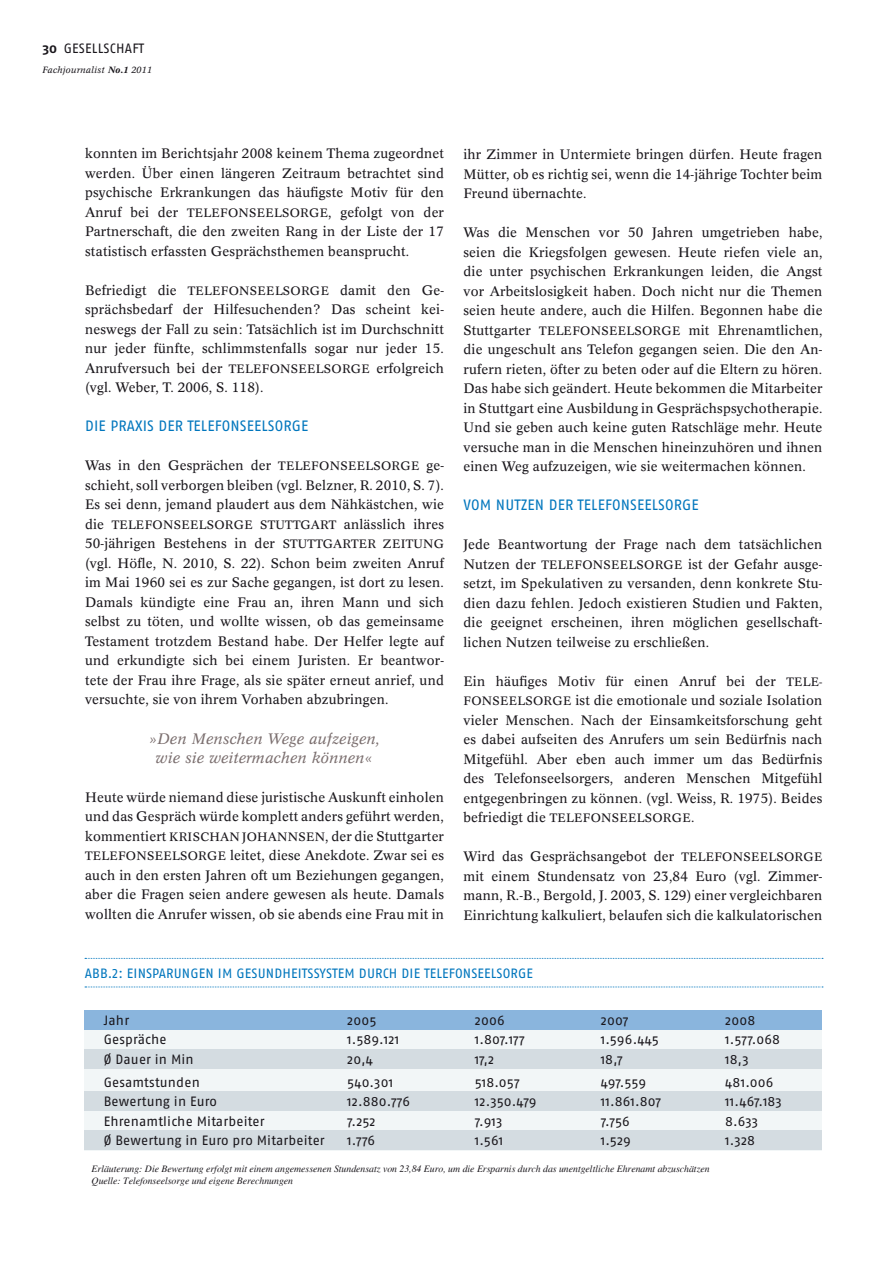
<style>
.page{position:relative;width:893px;height:1263px;background:#fff}
.page>*{position:absolute;margin:0;border:0;box-sizing:border-box;transform-origin:0 0}
.t1{font:15px "Fago OT";letter-spacing:.01em;color:#0076bd}
.t2{font:italic 15px/19.5px "Concorde BQ";letter-spacing:.015em;color:#7b6f6f;text-align:center}
.t3{font:13.5px/19.5px "Concorde BQ";letter-spacing:.015em;color:#1a171c;text-align:justify}
.t4{font:13.5px "Fago OT";letter-spacing:.01em;color:#1a171c}
.t5{font:13.5px "Fago OT";letter-spacing:.01em;color:#0076bd}
.t6{font:700 13.5px "Fago OT";color:#1a171c}
.t7{font:12px "Concorde BQ";letter-spacing:.015em;color:#1a171c}
.t8{font:12px "Concorde BQ";letter-spacing:.035em;color:#1a171c}
.t9{font:italic 9.75px/12px "Times";color:#1a171c}
.t10{font:italic 9px "Concorde BQ";letter-spacing:.025em;color:#1a171c}
.s1{font-weight:500}
.s2{font-size:12px}
.s3{font-size:13.5px}
</style>
<div class="page">
<div style="left:85px;top:1011px;width:737px;height:139px;background:#f2f6f7"></div>
<div style="left:85px;top:1010px;width:737px;height:19px;background:#8ab5dd"></div>
<div style="left:85px;top:1049px;width:737px;height:19px;background:#d4dce1"></div>
<svg style="left:85px;top:958px;width:738px;height:1px"></svg>
<svg style="left:85px;top:986px;width:738px;height:1px"></svg>
<div style="left:85px;top:1130px;width:737px;height:20px;background:#d4dce1"></div>
<div style="left:85px;top:1091px;width:737px;height:20px;background:#d4dce1"></div>
<p class="t4" style="left:64px;top:40px;width:54px">GESELLSCHAFT</p>
<p class="t6" style="left:43px;top:40px;width:16px">30</p>
<p class="t10" style="left:43px;top:64px;width:111px">Fachjournalist <span class="s1">No .1</span> 2011</p>
<p class="t3" style="left:85px;top:144px;width:360px">konnten im Berichtsjahr 2008 keinem Thema zugeordnet werden. Über einen längeren Zeitraum betrachtet sind psychische Erkrankungen das häufigste Motiv für den Anruf bei der <span class="s2">TELEFONSEELSORGE</span>, gefolgt von der Partnerschaft, die den zweiten Rang in der Liste der 17 statistisch erfassten Gesprächsthemen beansprucht.</p>
<p class="t3" style="left:85px;top:280px;width:360px">Befriedigt die <span class="s2">TELEFONSEELSORGE</span> damit den Ge&shy;sprächsbedarf der Hilfesuchenden? Das scheint kei&shy;neswegs der Fall zu sein: Tatsächlich ist im Durchschnitt nur jeder fünfte, schlimmstenfalls sogar nur jeder 15.<br>Anrufversuch bei der <span class="s2">TELEFONSEELSORGE</span> erfolgreich (vgl. Weber, T. 2006, S. 118).</p>
<p class="t1" style="left:85px;top:417px;width:225px">DIE PRAXIS DER TELEFONSEELSORGE</p>
<p class="t3" style="left:85px;top:456px;width:360px">Was in den Gesprächen der <span class="s2">TELEFONSEELSORGE</span> ge&shy;schieht, soll verborgen bleiben (vgl. Belzner, R. 2010, S. 7).<br>Es sei denn, jemand plaudert aus dem Nähkästchen, wie</p>
<p class="t7" style="left:85px;top:518px;width:360px"><span class="s3">die</span> TELEFONSEELSORGE STUTTGART <span class="s3">anlässlich ihres</span></p>
<p class="t3" style="left:85px;top:534px;width:360px">50-jährigen Bestehens in der <span class="s2">STUTTGARTER ZEITUNG </span>(vgl. Höfle, N. 2010, S. 22). Schon beim zweiten Anruf im Mai 1960 sei es zur Sache gegangen, ist dort zu lesen.<br>Damals kündigte eine Frau an, ihren Mann und sich selbst zu töten, und wollte wissen, ob das gemeinsame Testament trotzdem Bestand habe. Der Helfer legte auf und erkundigte sich bei einem Juristen. Er beantwor&shy;tete der Frau ihre Frage, als sie später erneut anrief, und versuchte, sie von ihrem Vorhaben abzubringen.</p>
<p class="t2" style="left:149px;top:729px;width:232px">»Den Menschen Wege aufzeigen, wie sie weitermachen können«</p>
<p class="t3" style="left:85px;top:787px;width:360px">Heute würde niemand diese juristische Auskunft einholen und das Gespräch würde komplett anders geführt werden, kommentiert <span class="s2">KRISCHAN JOHANNSEN</span>, der die Stuttgarter <span class="s2">TELEFONSEELSORGE</span> leitet, diese Anekdote. Zwar sei es auch in den ersten Jahren oft um Beziehungen gegangen, aber die Fragen seien andere gewesen als heute. Damals wollten die Anrufer wissen, ob sie abends eine Frau mit in</p>
<p class="t3" style="left:463px;top:145px;width:360px">ihr Zimmer in Untermiete bringen dürfen. Heute fragen Mütter, ob es richtig sei, wenn die 14-jährige Tochter beim Freund übernachte.</p>
<p class="t3" style="left:463px;top:223px;width:360px">Was die Menschen vor 50 Jahren umgetrieben habe, seien die Kriegsfolgen gewesen. Heute riefen viele an, die unter psychischen Erkrankungen leiden, die Angst vor Arbeitslosigkeit haben. Doch nicht nur die Themen seien heute andere, auch die Hilfen. Begonnen habe die Stuttgarter <span class="s2">TELEFONSEELSORGE</span> mit Ehrenamtlichen, die ungeschult ans Telefon gegangen seien. Die den An&shy;rufern rieten, öfter zu beten oder auf die Eltern zu hören.<br>Das habe sich geändert. Heute bekommen die Mitarbeiter in Stuttgart eine Ausbildung in Gesprächspsychotherapie.<br>Und sie geben auch keine guten Ratschläge mehr. Heute versuche man in die Menschen hineinzuhören und ihnen einen Weg aufzuzeigen, wie sie weitermachen können.</p>
<p class="t1" style="left:464px;top:496px;width:237px">VOM N UTZEN DER TELEFONSEELSORGE</p>
<p class="t3" style="left:463px;top:535px;width:360px">Jede Beantwortung der Frage nach dem tatsächlichen Nutzen der <span class="s2">TELEFONSEELSORGE</span> ist der Gefahr ausge&shy;setzt, im Spekulativen zu versanden, denn konkrete Stu&shy;dien dazu fehlen. Jedoch existieren Studien und Fakten, die geeignet erscheinen, ihren möglichen gesellschaft&shy;lichen Nutzen teilweise zu erschließen.</p>
<p class="t3" style="left:463px;top:671px;width:360px">Ein häufiges Motiv für einen Anruf bei der <span class="s2">TELE-FONSEELSORGE</span> ist die emotionale und soziale Isolation vieler Menschen. Nach der Einsamkeitsforschung geht es dabei aufseiten des Anrufers um sein Bedürfnis nach Mitgefühl. Aber eben auch immer um das Bedürfnis des Telefonseelsorgers, anderen Menschen Mitgefühl entgegenbringen zu können. (vgl. Weiss, R. 1975). Beides</p>
<p class="t8" style="left:463px;top:811px;width:232px"><span class="s3">befriedigt die</span> TELEFONSEELSORGE<span class="s3">.</span></p>
<p class="t3" style="left:463px;top:847px;width:360px">Wird das Gesprächsangebot der <span class="s2">TELEFONSEELSORGE </span>mit einem Stundensatz von 23,84 Euro (vgl. Zimmer&shy;mann, R.-B., Bergold, J. 2003, S. 129) einer vergleichbaren Einrichtung kalkuliert, belaufen sich die kalkulatorischen</p>
<p class="t5" style="left:85px;top:965px;width:450px">ABB.2: EINSPARUNGEN IM G ESUNDHEITSSYSTEM DURCH DIE TELEFONSEELSORGE</p>
<p class="t4" style="left:104px;top:1012px;width:27px">JAHR</p>
<p class="t4" style="left:347px;top:1012px;width:31px">2005</p>
<p class="t4" style="left:475px;top:1012px;width:32px">2006</p>
<p class="t4" style="left:601px;top:1012px;width:29px">2007</p>
<p class="t4" style="left:725px;top:1012px;width:32px">2008</p>
<p class="t4" style="left:104px;top:1031px;width:64px">GESPRÄCHE</p>
<p class="t4" style="left:347px;top:1031px;width:53px">1.589.121</p>
<p class="t4" style="left:475px;top:1031px;width:51px">1.807.177</p>
<p class="t4" style="left:601px;top:1031px;width:60px">1.596.445</p>
<p class="t4" style="left:725px;top:1031px;width:56px">1.577.068</p>
<p class="t4" style="left:104px;top:1051px;width:92px">Ø DAUER IN MIN</p>
<p class="t4" style="left:347px;top:1051px;width:27px">20,4</p>
<p class="t4" style="left:475px;top:1051px;width:21px">17,2</p>
<p class="t4" style="left:601px;top:1051px;width:23px">18,7</p>
<p class="t4" style="left:725px;top:1051px;width:25px">18,3</p>
<p class="t4" style="left:104px;top:1074px;width:98px">GESAMTSTUNDEN</p>
<p class="t4" style="left:347px;top:1074px;width:47px">540.301</p>
<p class="t4" style="left:475px;top:1074px;width:46px">518.057</p>
<p class="t4" style="left:601px;top:1074px;width:47px">497.559</p>
<p class="t4" style="left:725px;top:1074px;width:50px">481.006</p>
<p class="t4" style="left:104px;top:1093px;width:115px">BEWERTUNG IN EURO</p>
<p class="t4" style="left:347px;top:1093px;width:64px">12.880.776</p>
<p class="t4" style="left:475px;top:1093px;width:63px">12.350.479</p>
<p class="t4" style="left:601px;top:1093px;width:62px">11.861.807</p>
<p class="t4" style="left:725px;top:1093px;width:58px">11.467.183</p>
<p class="t4" style="left:104px;top:1113px;width:162px">EHRENAMTLICHE M ITARBEITER</p>
<p class="t4" style="left:347px;top:1113px;width:30px">7.252</p>
<p class="t4" style="left:475px;top:1113px;width:29px">7.913</p>
<p class="t4" style="left:601px;top:1113px;width:31px">7.756</p>
<p class="t4" style="left:725px;top:1113px;width:34px">8.633</p>
<p class="t4" style="left:104px;top:1132px;width:223px">Ø BEWERTUNG IN EURO PRO M ITARBEITER</p>
<p class="t4" style="left:347px;top:1132px;width:30px">1.776</p>
<p class="t4" style="left:475px;top:1132px;width:30px">1.561</p>
<p class="t4" style="left:601px;top:1132px;width:32px">1.529</p>
<p class="t4" style="left:725px;top:1132px;width:31px">1.328</p>
<p class="t9" style="left:92px;top:1162px;width:619px">Erläuterung: Die Bewertung erfolgt mit einem angemessenen Stundensatz von 23,84 Euro, um die Ersparnis durch das unentgeltliche Ehrenamt abzuschätzen<br>Quelle: Telefonseelsorge und eigene Berechnungen</p>
</div>
